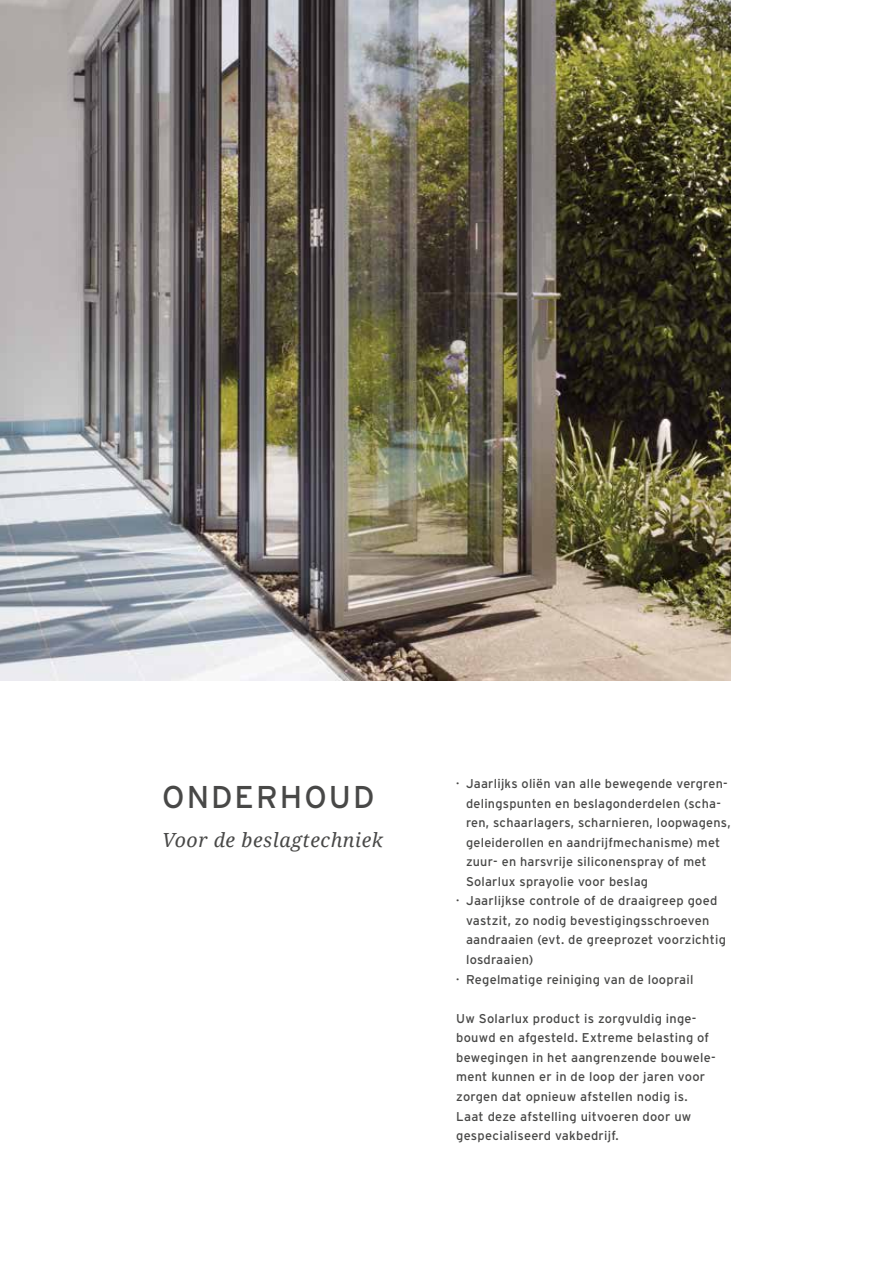
<style>
.page{position:relative;width:893px;height:1263px;background:#fff}
.page>*{position:absolute;margin:0;border:0;box-sizing:border-box;transform-origin:0 0}
.t1{font:31.5px "Interstate";letter-spacing:.065em;color:#484847}
.t2{font:italic 19.5px "Droid Serif";letter-spacing:.03em;color:#484847}
.t3{font:12.75px/19.5px "Interstate";letter-spacing:.02em;color:#484847}
</style>
<div class="page">
<img style="left:0;top:0;width:731px;height:680px">
<h1 class="t1" style="left:162px;top:777px;width:214px">ONDERHOUD</h1>
<h2 class="t2" style="left:162px;top:828px;width:222px">Voor de beslagtechniek</h2>
<p class="t3" style="left:456px;top:774px;width:273px">· Jaarlijks oliën van alle bewegende vergren-</p>
<p class="t3" style="left:466px;top:793px;width:256px">delingspunten en beslagonderdelen (scha-</p>
<p class="t3" style="left:466px;top:813px;width:266px">ren, schaarlagers, scharnieren, loopwagens,</p>
<p class="t3" style="left:466px;top:832px;width:256px">geleiderollen en aandrijfmechanisme) met</p>
<p class="t3" style="left:466px;top:852px;width:242px">zuur- en harsvrije siliconenspray of met</p>
<p class="t3" style="left:466px;top:871px;width:184px">Solarlux sprayolie voor beslag</p>
<p class="t3" style="left:456px;top:891px;width:263px">· Jaarlijkse controle of de draaigreep goed</p>
<p class="t3" style="left:466px;top:910px;width:245px">vastzit, zo nodig bevestigingsschroeven</p>
<p class="t3" style="left:466px;top:930px;width:261px">aandraaien (evt. de greeprozet voorzichtig</p>
<p class="t3" style="left:466px;top:950px;width:69px">losdraaien)</p>
<p class="t3" style="left:456px;top:969px;width:239px">· Regelmatige reiniging van de looprail</p>
<p class="t3" style="left:456px;top:1008px;width:261px">Uw Solarlux product is zorgvuldig inge&shy;bouwd en afgesteld. Extreme belasting of bewegingen in het aangrenzende bouwele&shy;ment kunnen er in de loop der jaren voor zorgen dat opnieuw afstellen nodig is.<br>Laat deze afstelling uitvoeren door uw gespecialiseerd vakbedrijf.</p>
</div>
